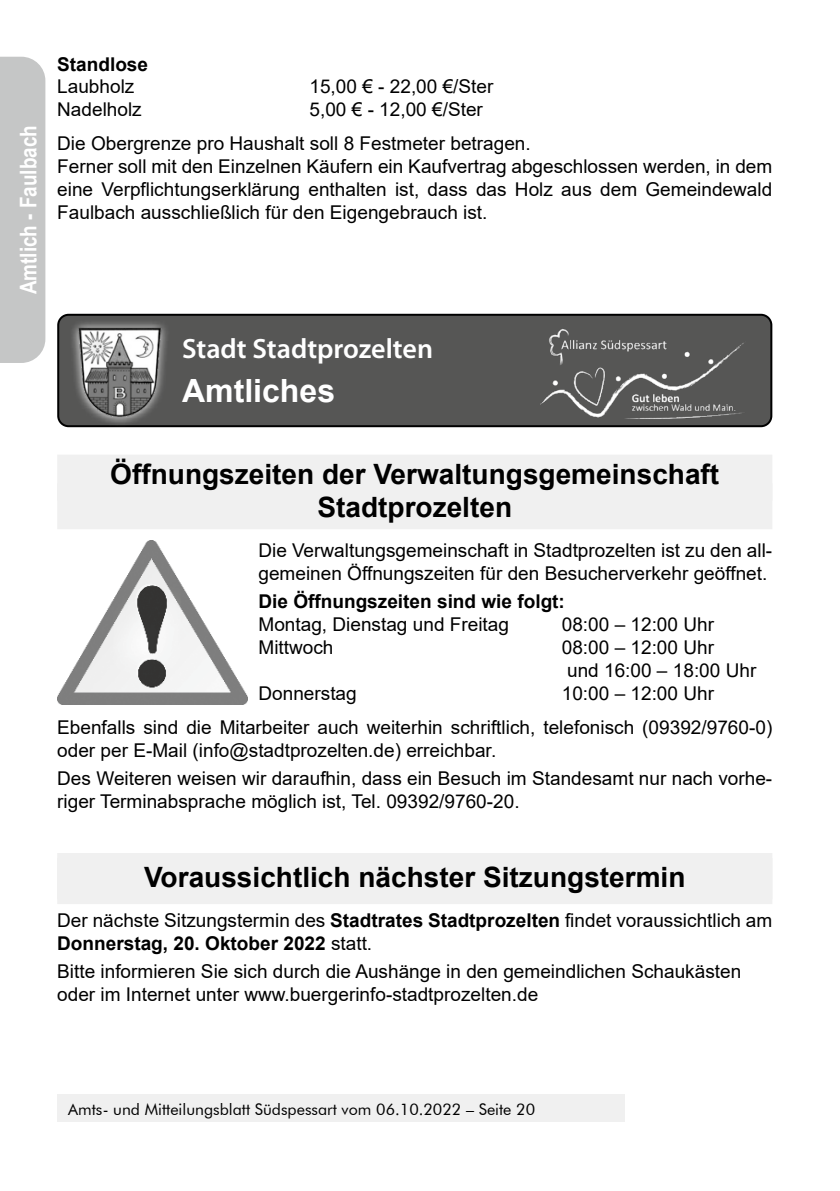
<style>
.page{position:relative;width:840px;height:1191px;background:#fff}
.page>*{position:absolute;margin:0;border:0;box-sizing:border-box;transform-origin:0 0}
.t1{font:700 32px "Arial";color:#fff}
.t2{font:700 28px/33.6px "Arial";color:#000;text-align:center}
.t3{font:600 28px "Myriad Pro";color:#fff}
.t4{font:700 23px "Arial Narrow";color:#fff}
.t5{font:19px/22.8px "Arial";color:#000}
.t6{font:700 19px "Arial";color:#000}
.t7{font:16px "Futura BT";color:#000}
.s1{font-weight:700}
</style>
<div class="page">
<div style="left:57px;top:1095px;width:567px;height:27px;background:#f0f0f0"></div>
<div style="left:57px;top:454px;width:714px;height:46px;background:#f0f0f0"></div>
<div style="left:57px;top:483px;width:714px;height:46px;background:#f0f0f0"></div>
<div style="left:57px;top:858px;width:714px;height:46px;background:#f0f0f0"></div>
<div style="left:57px;top:853px;width:714px;height:46px;background:#f0f0f0"></div>
<div style="left:58px;top:315px;width:712px;height:111px;background:#565655;border-radius:10px"></div>
<div style="left:57px;top:314px;width:714px;height:113px;border:2px solid #000;border-radius:10px"></div>
<svg style="left:69px;top:322px;width:101px;height:104px"></svg>
<img style="left:78px;top:328px;width:83px;height:89px">
<img style="left:540px;top:329px;width:204px;height:89px">
<img style="left:57px;top:540px;width:190px;height:164px">
<div style="left:0;top:57px;width:45px;height:306px;background:#c5c6c6"></div>
<p class="t4" style="left:11px;top:294px;width:170px;rotate:-90deg">Amtlich - Faulbach</p>
<p class="t6" style="left:57px;top:50px;width:92px">Standlose</p>
<p class="t5" style="left:57px;top:75px;width:79px">Laubholz</p>
<p class="t5" style="left:309px;top:75px;width:185px">15,00 € - 22,00 €/Ster</p>
<p class="t5" style="left:57px;top:98px;width:86px">Nadelholz</p>
<p class="t5" style="left:57px;top:92px;width:475px;line-height:34.2px;text-indent:252px">5,00 € - 12,00 €/Ster<br>Die Obergrenze pro Haushalt soll 8 Festmeter betragen.</p>
<p class="t5" style="left:57px;top:155px;width:716px;text-align:justify">Ferner soll mit den Einzelnen Käufern ein Kaufvertrag abgeschlossen werden, in dem eine Verpflichtungserklärung enthalten ist, dass das Holz aus dem Gemeindewald Faulbach ausschließlich für den Eigengebrauch ist.</p>
<h2 class="t3" style="left:182px;top:331px;width:252px">Stadt Stadtprozelten</h2>
<h1 class="t1" style="left:182px;top:368px;width:154px">Amtliches</h1>
<h2 class="t2" style="left:110px;top:457px;width:610px">Öffnungszeiten der Verwaltungsgemeinschaft<br>Stadtprozelten</h2>
<p class="t5" style="left:258px;top:539px;width:515px">Die Verwaltungsgemeinschaft in Stadtprozelten ist zu den all&shy;gemeinen Öffnungszeiten für den Besucherverkehr geöffnet.</p>
<p class="t6" style="left:258px;top:588px;width:308px">Die Öffnungszeiten sind wie folgt:</p>
<p class="t5" style="left:258px;top:613px;width:252px">Montag, Dienstag und Freitag</p>
<p class="t5" style="left:561px;top:613px;width:154px">08:00 – 12:00 Uhr</p>
<p class="t5" style="left:258px;top:636px;width:76px">Mittwoch</p>
<p class="t5" style="left:561px;top:636px;width:196px">08:00 – 12:00 Uhr<br>und 16:00 – 18:00 Uhr</p>
<p class="t5" style="left:258px;top:681px;width:100px">Donnerstag</p>
<p class="t5" style="left:57px;top:675px;width:716px;line-height:34.2px;text-indent:504px">10:00 – 12:00 Uhr<br>Ebenfalls sind die Mitarbeiter auch weiterhin schriftlich, telefonisch (09392/9760-0)</p>
<p class="t5" style="left:57px;top:735px;width:716px;line-height:28.4px">oder per E-Mail (info@stadtprozelten.de) erreichbar.<br>Des Weiteren weisen wir daraufhin, dass ein Besuch im Standesamt nur nach vorhe-</p>
<p class="t5" style="left:57px;top:789px;width:463px">riger Terminabsprache möglich ist, Tel. 09392/9760-20.</p>
<h2 class="t2" style="left:144px;top:860px;width:542px">Voraussichtlich nächster Sitzungstermin</h2>
<p class="t5" style="left:57px;top:908px;width:716px">Der nächste Sitzungstermin des <span class="s1">Stadtrates Stadtprozelten</span> findet voraussichtlich am<br><span class="s1">Donnerstag, 20. Oktober 2022</span> statt.</p>
<p class="t5" style="left:57px;top:960px;width:685px">Bitte informieren Sie sich durch die Aushänge in den gemeindlichen Schaukästen oder im Internet unter www.buergerinfo-stadtprozelten.de</p>
<p class="t7" style="left:68px;top:1099px;width:468px">Amts- und Mitteilungsblatt Südspessart vom 06.10.2022 – Seite 20</p>
</div>
